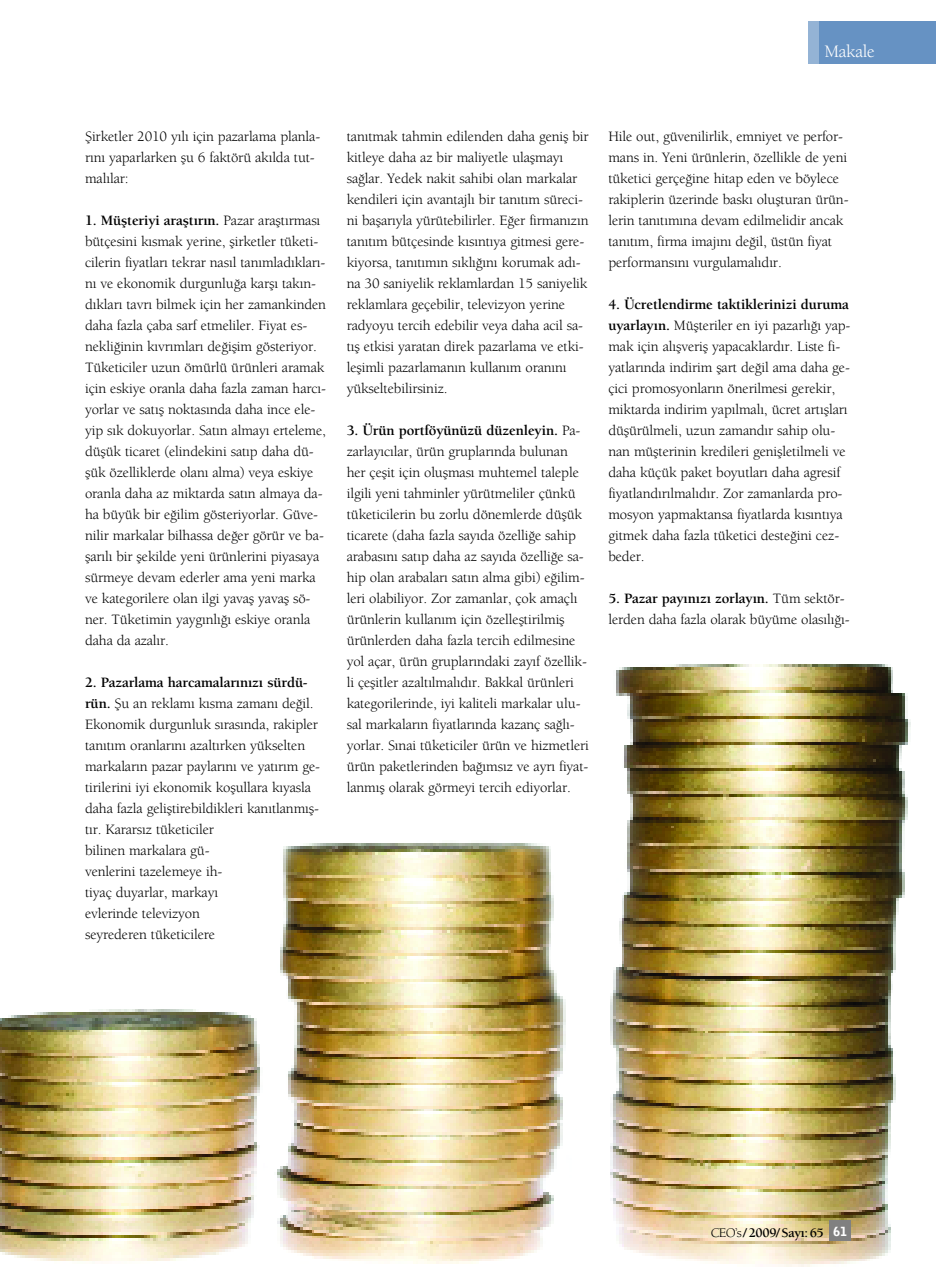
<style>
.page{position:relative;width:936px;height:1276px;background:#fff}
.page>*{position:absolute;margin:0;border:0;box-sizing:border-box;transform-origin:0 0}
.t1{font:18px "Berkeley T Book";letter-spacing:-.015em;color:#fff}
.t2{font:14.7px/21px "Berkeley T Book";letter-spacing:-.01em;color:#000}
.t3{font:14.7px "Berkeley T Bold";letter-spacing:-.01em;color:#000}
.t4{font:13.5px "Berkeley T Bold";letter-spacing:-.025em;color:#000}
.t5{font:12.6px "Bell Gothic BT Black Ti";color:#fff}
.s1{font-family:"Berkeley T Book"}
.s2{font-family:"Berkeley T Bold"}
</style>
<div class="page">
<img style="left:610px;top:664px;width:301px;height:603px">
<div style="left:808px;top:21px;width:127px;height:43px;background:#6692c3"></div>
<div style="left:808px;top:21px;width:10px;height:43px;background:#94b3d5"></div>
<div style="left:829px;top:1220px;width:21px;height:21px;background:#808080"></div>
<img style="left:277px;top:843px;width:289px;height:421px">
<img style="left:0;top:1009px;width:260px;height:252px">
<p class="t1" style="left:824px;top:37px;width:52px">Makale</p>
<p class="t2" style="left:85px;top:125px;width:237px">fiirketler 2010 y›l› için pazarlama planla&shy;r›n› yaparlarken flu 6 faktörü ak›lda tut&shy;mal›lar:</p>
<p class="t3" style="left:85px;top:209px;width:237px">1. Müflteriyi araflt›r›n. <span class="s1">Pazar araflt›rmas›</span></p>
<p class="t2" style="left:85px;top:230px;width:242px">bütçesini k›smak yerine, flirketler tüketi&shy;cilerin fiyatlar› tekrar nas›l tan›mlad›klar›- n› ve ekonomik durgunlu¤a karfl› tak›n&shy;d›klar› tavr› bilmek için her zamankinden daha fazla çaba sarf etmeliler. Fiyat es&shy;nekli¤inin k›vr›mlar› de¤iflim gösteriyor.<br>Tüketiciler uzun ömürlü ürünleri aramak için eskiye oranla daha fazla zaman harc›- yorlar ve sat›fl noktas›nda daha ince ele&shy;yip s›k dokuyorlar. Sat›n almay› erteleme, düflük ticaret (elindekini sat›p daha dü&shy;flük özelliklerde olan› alma) veya eskiye oranla daha az miktarda sat›n almaya da&shy;ha büyük bir e¤ilim gösteriyorlar. Güve&shy;nilir markalar bilhassa de¤er görür ve ba&shy;flar›l› bir flekilde yeni ürünlerini piyasaya sürmeye devam ederler ama yeni marka ve kategorilere olan ilgi yavafl yavafl sö&shy;ner. Tüketimin yayg›nl›¤› eskiye oranla daha da azal›r.</p>
<p class="t3" style="left:85px;top:671px;width:223px">2. Pazarlama harcamalar›n›z› sürdü-</p>
<p class="t2" style="left:85px;top:692px;width:236px"><span class="s2">rün.</span> fiu an reklam› k›sma zaman› de¤il.<br>Ekonomik durgunluk s›ras›nda, rakipler tan›t›m oranlar›n› azalt›rken yükselten markalar›n pazar paylar›n› ve yat›r›m ge&shy;tirilerini iyi ekonomik koflullara k›yasla daha fazla gelifltirebildikleri kan›tlanm›fl&shy;t›r. Karars›z tüketiciler<br>bilinen markalara gü-<br>venlerini tazelemeye ih-<br>tiyaç duyarlar, markay›<br>evlerinde televizyon<br>seyrederen tüketicilere</p>
<p class="t2" style="left:347px;top:125px;width:243px">tan›tmak tahmin edilenden daha genifl bir kitleye daha az bir maliyetle ulaflmay› sa¤lar. Yedek nakit sahibi olan markalar kendileri için avantajl› bir tan›t›m süreci&shy;ni baflar›yla yürütebilirler. E¤er firman›z›n tan›t›m bütçesinde k›s›nt›ya gitmesi gere&shy;kiyorsa, tan›t›m›n s›kl›¤›n› korumak ad›- na 30 saniyelik reklamlardan 15 saniyelik reklamlara geçebilir, televizyon yerine radyoyu tercih edebilir veya daha acil sa&shy;t›fl etkisi yaratan direk pazarlama ve etki&shy;leflimli pazarlaman›n kullan›m oran›n› yükseltebilirsiniz.</p>
<p class="t3" style="left:347px;top:419px;width:235px">3. Ürün portföyünüzü düzenleyin. <span class="s1">Pa-</span></p>
<p class="t2" style="left:347px;top:440px;width:244px">zarlay›c›lar, ürün gruplar›nda bulunan her çeflit için oluflmas› muhtemel taleple ilgili yeni tahminler yürütmeliler çünkü tüketicilerin bu zorlu dönemlerde düflük ticarete (daha fazla say›da özelli¤e sahip arabas›n› sat›p daha az say›da özelli¤e sa&shy;hip olan arabalar› sat›n alma gibi) e¤ilim&shy;leri olabiliyor. Zor zamanlar, çok amaçl› ürünlerin kullan›m için özellefltirilmifl ürünlerden daha fazla tercih edilmesine yol açar, ürün gruplar›ndaki zay›f özellik&shy;li çeflitler azalt›lmal›d›r. Bakkal ürünleri kategorilerinde, iyi kaliteli markalar ulu&shy;sal markalar›n fiyatlar›nda kazanç sa¤l›- yorlar. S›nai tüketiciler ürün ve hizmetleri ürün paketlerinden ba¤›ms›z ve ayr› fiyat&shy;lanm›fl olarak görmeyi tercih ediyorlar.</p>
<p class="t2" style="left:608px;top:125px;width:242px">Hile out, güvenilirlik, emniyet ve perfor&shy;mans in. Yeni ürünlerin, özellikle de yeni tüketici gerçe¤ine hitap eden ve böylece rakiplerin üzerinde bask› oluflturan ürün&shy;lerin tan›t›m›na devam edilmelidir ancak tan›t›m, firma imaj›n› de¤il, üstün fiyat performans›n› vurgulamal›d›r.</p>
<p class="t3" style="left:608px;top:293px;width:242px">4. Ücretlendirme taktiklerinizi duruma</p>
<p class="t2" style="left:608px;top:314px;width:243px"><span class="s2">uyarlay›n.</span> Müflteriler en iyi pazarl›¤› yap&shy;mak için al›flverifl yapacaklard›r. Liste fi&shy;yatlar›nda indirim flart de¤il ama daha ge&shy;çici promosyonlar›n önerilmesi gerekir, miktarda indirim yap›lmal›, ücret art›fllar› düflürülmeli, uzun zamand›r sahip olu&shy;nan müflterinin kredileri geniflletilmeli ve daha küçük paket boyutlar› daha agresif fiyatland›r›lmal›d›r. Zor zamanlarda pro&shy;mosyon yapmaktansa fiyatlarda k›s›nt›ya gitmek daha fazla tüketici deste¤ini cez&shy;beder.</p>
<p class="t3" style="left:608px;top:587px;width:238px">5. Pazar pay›n›z› zorlay›n. <span class="s1">Tüm sektör-</span></p>
<p class="t2" style="left:608px;top:608px;width:243px">lerden daha fazla olarak büyüme olas›l›¤›-</p>
<p class="t4" style="left:710px;top:1222px;width:115px"><span class="s1">CEO’s</span>/2009/Say›:65</p>
<p class="t5" style="left:833px;top:1223px;width:16px">61</p>
</div>
